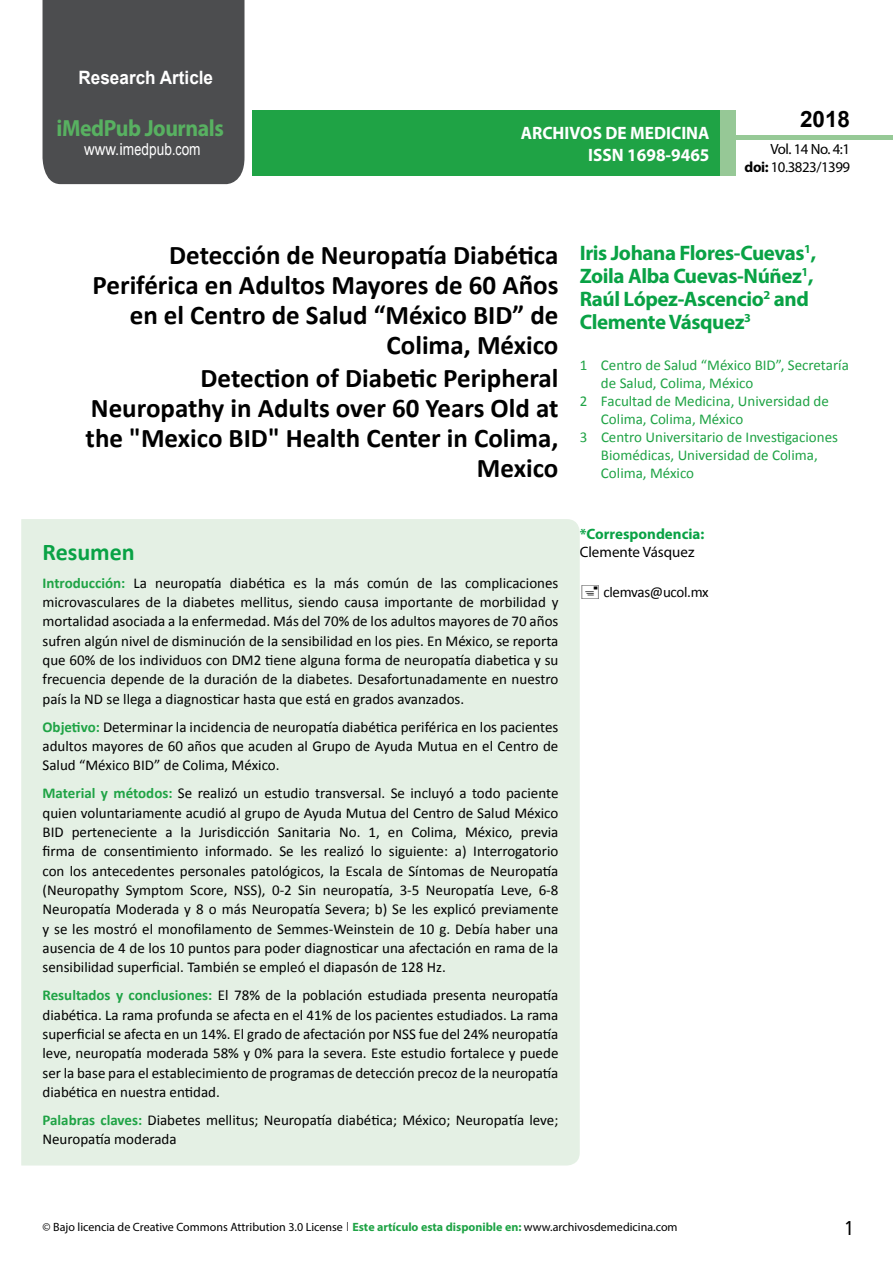
<style>
.page{position:relative;width:893px;height:1263px;background:#fff}
.page>*{position:absolute;margin:0;border:0;box-sizing:border-box;transform-origin:0 0}
.t1{font:700 27px/29.7px "Calibri";color:#000;text-align:right}
.t2{font:25.5px "Tunga";color:#000}
.t3{font:700 24px "Calibri";color:#09a245}
.t4{font:700 23.4px "Myriad Pro";letter-spacing:-.02em;color:#58b161;scale:.93 1}
.t5{font:700 22.5px "Arial";color:#000}
.t6{font:700 21px/23.1px "Myriad Pro";letter-spacing:-.02em;color:#09a245}
.t7{font:700 18.45px "Arial";color:#fff;scale:.93 1}
.t8{font:700 18px/21.6px "Myriad Pro";color:#fff;text-align:right;scale:.96 1}
.t9{font:16.5px "Arial";letter-spacing:.005em;color:#fff;scale:.89 1}
.t10{font:15px/19.4px "Calibri";color:#000;text-align:justify}
.t11{font:15px "Calibri";color:#1fa345}
.t12{font:700 15px "Myriad Pro";color:#09a245}
.t13{font:15px "Myriad Pro";color:#000}
.t14{font:15px "Calibri";letter-spacing:-.02em;color:#000}
.t15{font:14.85px/17.9px "Myriad Pro";letter-spacing:-.03em;color:#000;text-align:right}
.t16{font:12px "Myriad Pro";color:#000}
.s1{font-family:"Calibri"}
.s2{font-weight:700}
.s3{font-weight:700;color:#1fa345}
.s4{font-family:"Tunga"}
.s5{font-weight:700;color:#1da34a}
</style>
<div class="page">
<div style="left:252px;top:110px;width:469px;height:66px;background:#1fa345"></div>
<div style="left:720px;top:110px;width:16px;height:66px;background:#96c896"></div>
<div style="left:43px;top:0;width:201px;height:184px;background:#4c4d4f"></div>
<div style="left:736px;top:135px;width:157px;height:5px;background:#96c996"></div>
<div style="left:21px;top:519px;width:559px;height:646px;background:#e4f0e4"></div>
<p class="t7" style="left:79px;top:65px;width:146px">Research Article</p>
<h3 class="t4" style="left:57px;top:113px;width:181px">iMedPub Journals</h3>
<p class="t9" style="left:84px;top:139px;width:132px">www.imedpub<span class="s1">.</span>com</p>
<p class="t8" style="left:521px;top:122px;width:198px">ARCHIVOS DE MEDICINA<br>ISSN 1698-9465</p>
<h3 class="t5" style="left:800px;top:104px;width:52px">2018</h3>
<p class="t15" style="left:745px;top:140px;width:107px">Vol. 14 No. 4:1 <span class="s2">doi:</span> 10.3823/1399</p>
<h1 class="t1" style="left:93px;top:241px;width:467px">Detección de Neuropatía Diabética<br>Periférica en Adultos Mayores de 60 Años en el Centro de Salud “México BID” de<br>Colima, México</h1>
<h1 class="t1" style="left:86px;top:364px;width:474px">Detection of Diabetic Peripheral<br>Neuropathy in Adults over 60 Years Old at the "Mexico BID" Health Center in Colima,<br>Mexico</h1>
<h3 class="t3" style="left:43px;top:536px;width:94px">Resumen</h3>
<p class="t10" style="left:42px;top:573px;width:517px"><span class="s3">Introducción:</span> La neuropatía diabética es la más común de las complicaciones microvasculares de la diabetes mellitus, siendo causa importante de morbilidad y mortalidad asociada a la enfermedad. Más del 70% de los adultos mayores de 70 años sufren algún nivel de disminución de la sensibilidad en los pies. En México, se reporta que 60% de los individuos con DM2 tiene alguna forma de neuropatía diabetica y su frecuencia depende de la duración de la diabetes. Desafortunadamente en nuestro país la ND se llega a diagnosticar hasta que está en grados avanzados.</p>
<p class="t10" style="left:43px;top:717px;width:517px"><span class="s3">Objetivo:</span> Determinar la incidencia de neuropatía diabética periférica en los pacientes adultos mayores de 60 años que acuden al Grupo de Ayuda Mutua en el Centro de Salud “México BID” de Colima, México.</p>
<p class="t10" style="left:43px;top:784px;width:517px"><span class="s3">Material y métodos:</span> Se realizó un estudio transversal. Se incluyó a todo paciente quien voluntariamente acudió al grupo de Ayuda Mutua del Centro de Salud México BID perteneciente a la Jurisdicción Sanitaria No. 1, en Colima, México, previa firma de consentimiento informado. Se les realizó lo siguiente: a) Interrogatorio con los antecedentes personales patológicos, la Escala de Síntomas de Neuropatía (Neuropathy Symptom Score, NSS), 0-2 Sin neuropatía, 3-5 Neuropatía Leve, 6-8<br>Neuropatía Moderada y 8 o más Neuropatía Severa; b) Se les explicó previamente y se les mostró el monofilamento de Semmes-Weinstein de 10 g. Debía haber una ausencia de 4 de los 10 puntos para poder diagnosticar una afectación en rama de la sensibilidad superficial. También se empleó el diapasón de 128 Hz.</p>
<p class="t10" style="left:43px;top:986px;width:517px"><span class="s3">Resultados y conclusiones:</span> El 78% de la población estudiada presenta neuropatía diabética. La rama profunda se afecta en el 41% de los pacientes estudiados. La rama superficial se afecta en un 14%. El grado de afectación por NSS fue del 24% neuropatía leve, neuropatía moderada 58% y 0% para la severa. Este estudio fortalece y puede ser la base para el establecimiento de programas de detección precoz de la neuropatía diabética en nuestra entidad.</p>
<p class="t10" style="left:42px;top:1110px;width:517px"><span class="s3">Palabras claves:</span> Diabetes mellitus; Neuropatía diabética; México; Neuropatía leve;<br>Neuropatía moderada</p>
<h3 class="t6" style="left:580px;top:241px;width:238px">Iris Johana Flores-Cuevas<sup>1</sup>,<br>Zoila Alba Cuevas-Núñez<sup>1</sup>,<br>Raúl López-Ascencio<sup>2</sup> and<br>Clemente Vásquez<sup>3</sup></h3>
<p class="t11" style="left:580px;top:356px;width:271px">1 Centro de Salud “México BID”, Secretaría</p>
<p class="t11" style="left:601px;top:374px;width:154px">de Salud, Colima, México</p>
<p class="t11" style="left:580px;top:392px;width:251px">2 Facultad de Medicina, Universidad de</p>
<p class="t11" style="left:601px;top:410px;width:144px">Colima, Colima, México</p>
<p class="t11" style="left:580px;top:428px;width:260px">3 Centro Universitario de Investigaciones</p>
<p class="t11" style="left:601px;top:446px;width:218px">Biomédicas, Universidad de Colima,</p>
<p class="t11" style="left:601px;top:464px;width:95px">Colima, México</p>
<p class="t12" style="left:580px;top:524px;width:126px">*Correspondencia:</p>
<p class="t13" style="left:580px;top:543px;width:116px">Clemente Vásquez</p>
<p class="t14" style="left:603px;top:583px;width:107px">clemvas@ucol.mx</p>
<p class="t16" style="left:43px;top:1219px;width:637px">© Bajo licencia de Creative Commons Attribution 3.0 License <span class="s4">|</span> <span class="s3">Este artículo esta disp</span><span class="s5">oni</span><span class="s3">ble en:</span> www.archivosdemedicina.com</p>
<h2 class="t2" style="left:845px;top:1211px;width:9px">1</h2>
</div>
